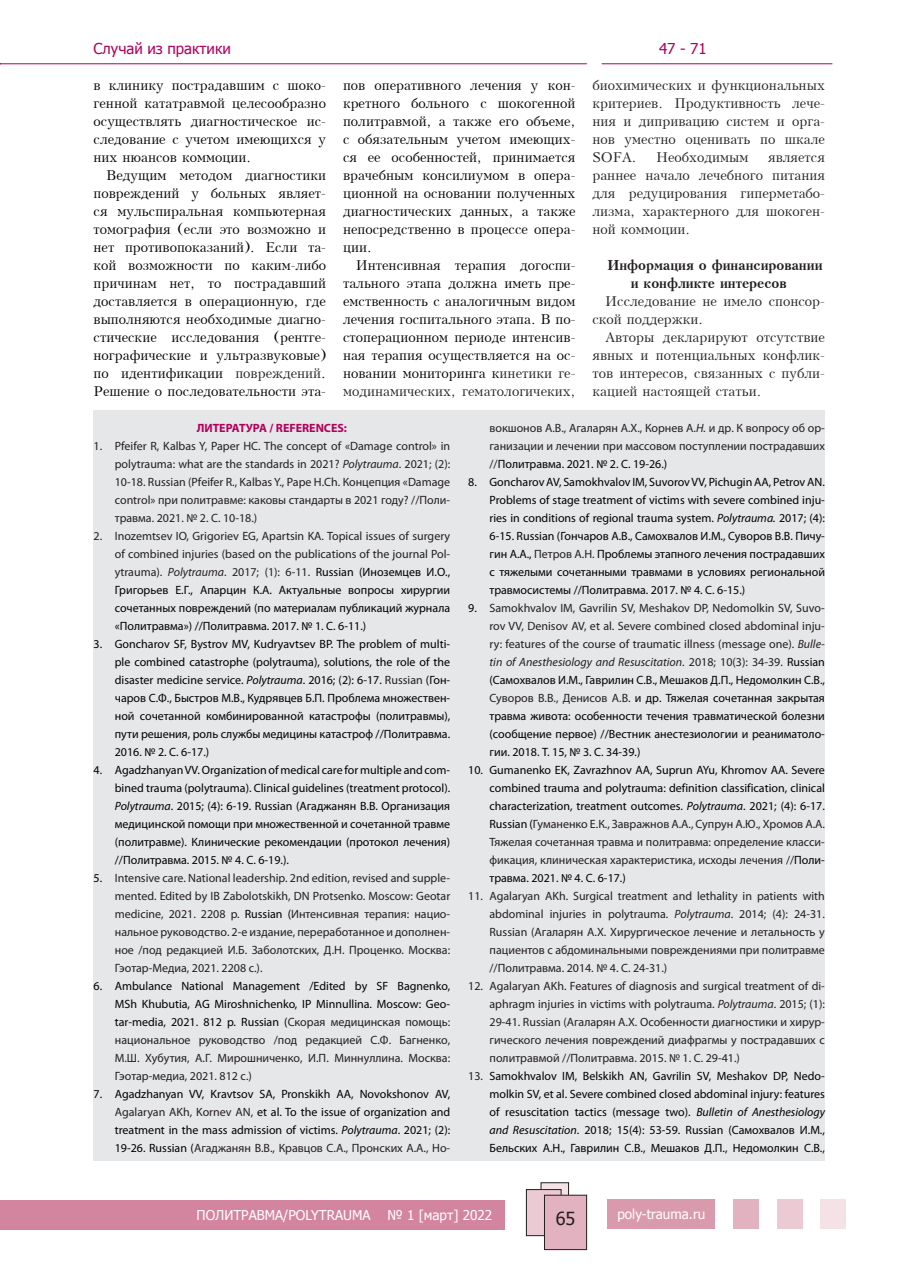
<style>
.page{position:relative;width:910px;height:1280px;background:#fff}
.page>*{position:absolute;margin:0;border:0;box-sizing:border-box;transform-origin:0 0}
.t1{font:18px "Tahoma";color:#231f20}
.t2{font:15px "Tahoma";color:#b1015c}
.t3{font:13.5px/18px "Kudrashov Plain";color:#000001;text-align:justify}
.t4{font:13.5px/18px "Kudrashov Plain";color:#231f20;text-align:justify}
.t5{font:13.5px "Tahoma";color:#fff}
.t6{font:700 13.5px/18px "Kudrashov";color:#231f20}
.t7{font:12px/18px "Myriad Pro";color:#000001;text-align:justify}
.t8{font:12px/18px "Myriad Pro";color:#231f20;text-align:justify}
.t9{font:700 12px "Myriad Pro";color:#b1015c}
.s1{color:#231f20}
.s2{font-style:italic}
.s3{font-style:italic;color:#231f20}
.s4{color:#000001}
</style>
<div class="page">
<div style="left:607px;top:1198px;width:107px;height:30px;background:#da9aae"></div>
<div style="left:733px;top:1198px;width:26px;height:30px;background:#e3b2c1"></div>
<div style="left:777px;top:1198px;width:26px;height:30px;background:#eccad4"></div>
<div style="left:821px;top:1198px;width:25px;height:30px;background:#f5e2e7"></div>
<div style="left:0;top:1200px;width:505px;height:29px;background:#d3859f"></div>
<div style="left:541px;top:1183px;width:28px;height:36px;background:#f5e2e7"></div>
<div style="left:541px;top:1182px;width:28px;height:37px;border:1px solid #231f20"></div>
<div style="left:526px;top:1189px;width:35px;height:47px;background:#eccad4"></div>
<div style="left:526px;top:1189px;width:35px;height:47px;border:1px solid #231f20"></div>
<div style="left:544px;top:1195px;width:43px;height:54px;background:#e3b2c1"></div>
<div style="left:544px;top:1195px;width:43px;height:55px;border:1px solid #231f20"></div>
<hr style="left:0;top:63px;width:587px;height:1px;background:#b1015c">
<hr style="left:602px;top:63px;width:230px;height:1px;background:#b1015c">
<div style="left:94px;top:410px;width:731px;height:751px;background:#e6e7e9"></div>
<p class="t2" style="left:94px;top:38px;width:139px">Случай из практики</p>
<p class="t2" style="left:659px;top:38px;width:49px">47 - 71</p>
<p class="t3" style="left:94px;top:76px;width:234px">в клинику пострадавшим с шоко&shy;генной кататравмой целесообразно осуществлять диагностическое ис&shy;следование с учетом имеющихся у них нюансов коммоции.</p>
<p class="t3" style="left:94px;top:166px;width:234px;text-indent:13px">Ведущим методом диагностики повреждений у больных являет&shy;ся мульспиральная компьютерная томография (если это возможно и нет противопоказаний). Если та&shy;кой возможности по каким-либо причинам нет, то пострадавший доставляется в операционную, где выполняются необходимые диагно&shy;стические исследования (рентге&shy;нографические и ультразвуковые) по идентификации <span class="s1">повреждений</span>.<br>Решение о последовательности эта-</p>
<p class="t4" style="left:592px;top:76px;width:234px">биохимических и функциональных критериев. Продуктивность лече&shy;ния и дипривацию систем и орга&shy;нов уместно оценивать по шкале SOFA.</p>
<p class="t3" style="left:343px;top:76px;width:234px">пов оперативного лечения у кон&shy;кретного больного с шокогенной политравмой, а также его объеме, с обязательным учетом имеющих&shy;ся ее особенностей, принимается врачебным консилиумом в опера&shy;ционной на основании полученных диагностических данных, а также непосредственно в процессе опера&shy;ции.</p>
<p class="t3" style="left:343px;top:256px;width:234px;text-indent:13px">Интенсивная терапия догоспи&shy;тального этапа должна иметь пре&shy;емственность с аналогичным видом лечения госпитального этапа. В по&shy;стоперационном периоде интенсив&shy;ная терапия осуществляется на ос&shy;новании мониторинга к<span class="s1">инетики ге&shy;модинамических, гематологичеких,</span></p>
<p class="t4" style="left:656px;top:148px;width:94px">Необходимым</p>
<p class="t4" style="left:592px;top:148px;width:234px;text-indent:176px">является раннее начало лечебного питания для редуцирования гиперметабо&shy;лизма, характерного для шокоген&shy;ной коммоции.</p>
<p class="t6" style="left:631px;top:256px;width:193px;text-indent:-23px">Информация о финансировании и конфликте интересов</p>
<p class="t4" style="left:592px;top:292px;width:234px;text-indent:13px">Исследование не имело спонсор&shy;ской поддержки.</p>
<p class="t4" style="left:592px;top:328px;width:234px;text-indent:13px">Авторы декларируют отсутствие явных и потенциальных конфлик&shy;тов интересов, связанных с публи&shy;кацией настоящей статьи.</p>
<p class="t9" style="left:197px;top:420px;width:152px">ЛИТЕРАТУРА / REFERENCES:</p>
<p class="t8" style="left:115px;top:437px;width:337px;text-indent:-21px">1. Pfeifer R, Kalbas Y, Paper HC. The concept of «Damage control» in polytrauma: what are the standards in 2021? <span class="s2">Polytrauma</span>. 2021; (2):<br>10-18. Russian (Pfeifer R., Kalbas Y., Pape H.Ch. Концепция «Damage control» при политравме: каковы стандарты в 2021 году? //Поли&shy;травма. 2021. № 2. С. 10-18.)</p>
<p class="t7" style="left:115px;top:527px;width:337px;text-indent:-21px"><span class="s1">2. Inozemtsev IO, Grigoriev EG, Apartsin KA. Topical issues of surgery of combined injuries (based on the publications of the journal Pol&shy;ytrauma).</span> <span class="s3">Polytrauma</span><span class="s1">. 2017; (1): 6-11.</span> Russian (Иноземцев И.О., Григорьев Е.Г., Апарцин К.А. Актуальные вопросы хирургии сочетанных повреждений (по материалам публикаций журнала «Политравма») //Политравма. 2017. № 1. С. 6-11.)</p>
<p class="t7" style="left:115px;top:635px;width:337px;text-indent:-21px">3. Goncharov SF, Bystrov MV, Kudryavtsev BP. The problem of multi&shy;ple combined catastrophe (polytrauma), solutions, the role of the disaster medicine service. <span class="s2">Polytrauma</span>. 2016; (2): 6-17. <span class="s1">Russian</span> (Гон&shy;чаров С.Ф., Быстров М.В., Кудрявцев Б.П. Проблема множествен&shy;ной сочетанной комбинированной катастрофы (политравмы), пути решения, роль службы медицины катастроф //Политравма.<br>2016. № 2. С. 6-17.)</p>
<p class="t7" style="left:115px;top:761px;width:337px;text-indent:-21px">4. Agadzhanyan VV. Organization of medical care for multiple and com&shy;bined trauma (polytrauma). Clinical guidelines (treatment protocol).<br><span class="s2">Polytrauma</span>. 2015; (4): 6-19. Russian (Агаджанян В.В. Организация медицинской помощи при множественной и сочетанной травме (политравме). Клинические рекомендации (протокол лечения) //Политравма. 2015. № 4. С. 6-19.).</p>
<p class="t8" style="left:115px;top:869px;width:337px;text-indent:-21px"><span class="s4">5.</span> Intensive care. National leadership. 2nd edition, revised and supple&shy;mented. Edited by IB Zabolotskikh, DN Protsenko. Moscow: Geotar medicine, 2021. 2208 p. <span class="s4">Russian (</span>Интенсивная терапия: нацио&shy;нальное руководство. 2-е издание, переработанное и дополнен&shy;ное /под редакцией И.Б. Заболотских, Д.Н. Проценко. Москва:<br>Гэотар-Медиа, 2021. 2208 с.).</p>
<p class="t8" style="left:115px;top:977px;width:337px;text-indent:-21px"><span class="s4">6. Ambulance National Management /Edited by SF Bagnenko, MSh Khubutia, AG Miroshnichenko, IP Minnullina. Moscow: Geo&shy;tar-media, 2021. 812 p. Russian (</span>Скорая медицинская помощь: национальное руководство /под редакцией С.Ф. Багненко, М.Ш. Хубутия, А.Г. Мирошниченко, И.П. Миннуллина. Москва:<br>Гэотар-медиа, 2021. 812 с.)</p>
<p class="t7" style="left:115px;top:1085px;width:337px;text-indent:-21px">7. Agadzhanyan VV, Kravtsov SA, Pronskikh AA, Novokshonov AV, <span class="s1">Agalaryan AKh, Kornev AN,</span> et al. To the issue of organization and treatment in the mass admission of victims. <span class="s2">Polytrauma</span>. 2021; (2):<br>19-26. Russian (<span class="s1">Агаджанян В.В., Кравцов С.А., Пронских А.А., Но-</span></p>
<p class="t8" style="left:489px;top:419px;width:337px">вокшонов А.В., Агаларян А.Х., Корнев А.<span class="s2">Н.</span> и др. К вопросу об ор&shy;ганизации и лечении при массовом поступлении пострадавших //<span class="s4">Политравма. 2021. № 2. С. 19-26.)</span></p>
<p class="t7" style="left:489px;top:473px;width:337px;text-indent:-21px">8. Goncharov AV, Samokhvalov IM, Suvorov VV, Pichugin AA, Petrov AN.<br>Problems of stage treatment of victims with severe combined inju&shy;ries in conditions of regional trauma system. <span class="s2">Polytrauma.</span> 2017; (4):<br>6-15. Russian (Гончаров А.В., Самохвалов И.М., Суворов В.В. Пичу&shy;гин А.А., <span class="s1">Петров А.Н.</span> Проблемы этапного лечения пострадавших с тяжелыми сочетанными травмами в условиях региональной травмосистемы //Политравма. 2017. № 4. С. 6-15.)</p>
<p class="t7" style="left:489px;top:599px;width:337px;text-indent:-21px">9. <span class="s1">Samokhvalov IM, Gavrilin SV, Meshakov DP, Nedomolkin SV, Suvo&shy;rov VV, Denisov AV, et al. Severe combined closed abdominal inju&shy;ry: features of the course of traumatic illness (message one).</span> <span class="s3">Bulle&shy;tin of Anesthesiology and Resuscitation</span><span class="s1">. 2018; 10(3): 34-39.</span> Russian (Самохвалов И.М., Гаврилин С.В., Мешаков Д.П., Недомолкин С.В., <span class="s1">Суворов В.В., Денисов А.В.</span> и др. Тяжелая сочетанная закрытая травма живота: особенности течения травматической болезни (сообщение первое) //Вестник анестезиологии и реаниматоло&shy;гии. 2018. Т. 15, № 3. С. 34-39.)</p>
<p class="t7" style="left:489px;top:761px;width:337px;text-indent:-21px">10. Gumanenko EK, Zavrazhnov AA, Suprun AYu, Khromov AA. Severe combined trauma and polytrauma: definition classification, clinical characterization, treatment outcomes. <span class="s2">Polytrauma</span>. 2021; (4): 6-17.<br>Russian (<span class="s1">Гуманенко Е.К., Завражнов А.А., Супрун А.Ю., Хромов А.А.<br>Тяжелая сочетанная травма и политравма: определение класси&shy;фикация, клиническая характеристика, исходы лечения //</span>Поли&shy;травма. 2021. № 4. С. 6-17.)</p>
<p class="t8" style="left:489px;top:887px;width:337px;text-indent:-21px">11. Agalaryan AKh. Surgical treatment and lethality in patients with abdominal injuries in polytrauma. <span class="s2">Polytrauma</span>. 2014; (4): 24-31.<br>Russian (Агаларян А.Х. Хирургическое лечение и летальность у пациентов с абдоминальными повреждениями при политравме //Политравма. 2014. № 4. С. 24-31.)</p>
<p class="t8" style="left:489px;top:977px;width:337px;text-indent:-21px">12. Agalaryan AKh. Features of diagnosis and surgical treatment of di&shy;aphragm injuries in victims with polytrauma. <span class="s2">Polytrauma</span>. 2015; (1):<br>29-41. Russian (Агаларян А.Х. Особенности диагностики и хирур&shy;гического лечения повреждений диафрагмы у пострадавших с политравмой //Политравма. 2015. № 1. С. 29-41.)</p>
<p class="t7" style="left:489px;top:1067px;width:337px;text-indent:-21px"><span class="s1">13.</span> Samokhvalov IM, Belskikh AN, Gavrilin SV, Meshakov DP, Nedo&shy;molkin SV, et al. Severe combined closed abdominal injury: features of resuscitation tactics (message two). <span class="s2">Bulletin of Anesthesiology and Resuscitation</span>. 2018; 15(4): 53-59. Russian (Самохвалов И.М., Бельских А.Н., Гаврилин С.В., Мешаков Д.П., Недомолкин С.В.,</p>
<p class="t5" style="left:197px;top:1206px;width:176px">ПОЛИТРАВМА/POLYTRAUMA</p>
<p class="t5" style="left:387px;top:1206px;width:106px">№ 1 [март] 2022</p>
<h1 class="t1" style="left:556px;top:1206px;width:21px">65</h1>
<p class="t5" style="left:617px;top:1205px;width:89px">poly-trauma.ru</p>
</div>
